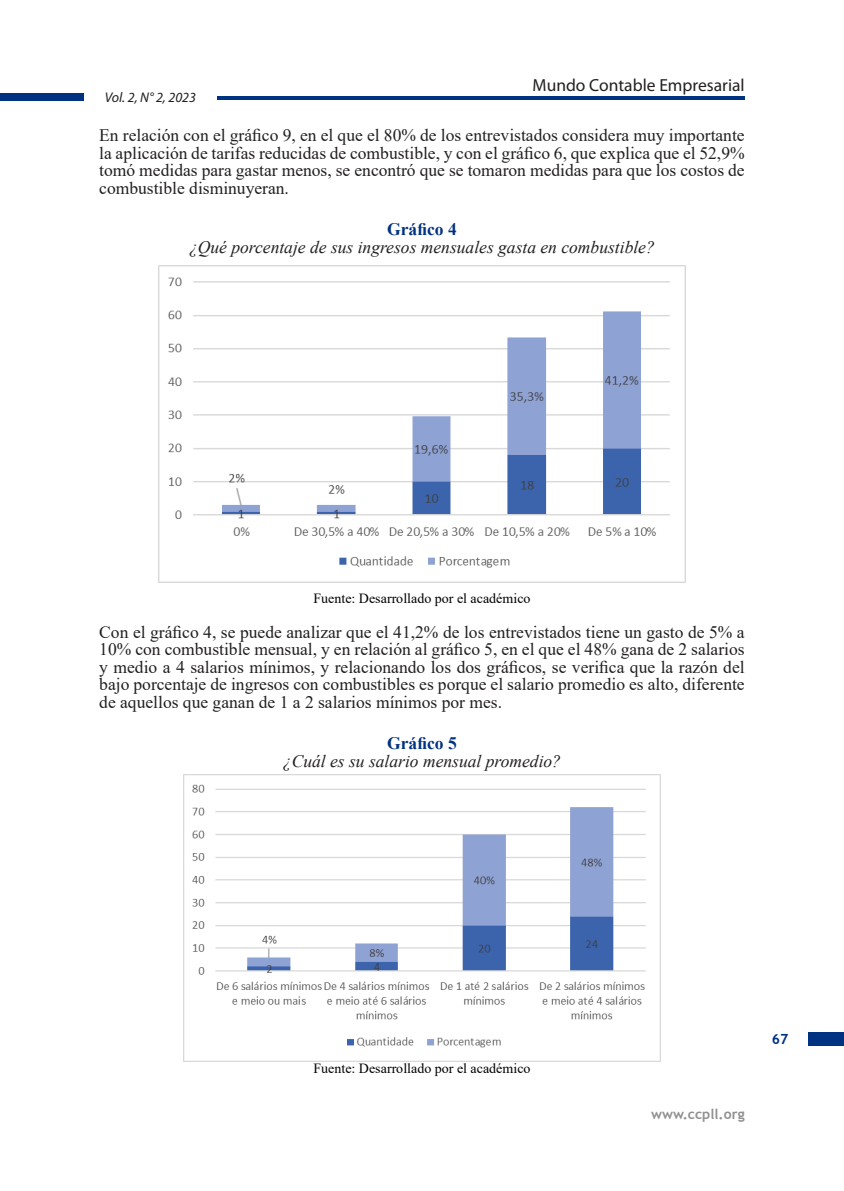
<style>
.page{position:relative;width:844px;height:1191px;background:#fff}
.page>*{position:absolute;margin:0;border:0;box-sizing:border-box;transform-origin:0 0}
.PARRAFO{font:17.5px/17.5px "Times New Roman";color:#231f20;text-align:justify}
.nombre_de_tabla{font:italic 17.5px "Times New Roman";color:#231f20}
.t1{font:17.5px "Myriad Pro";color:#231f20}
.tabla{font:700 17.5px "Times New Roman";color:#003282}
.FUENTE{font:14px "Times New Roman";color:#000}
.t2{font:italic 14px "Myriad Pro";color:#231f20}
.t3{font:700 14px "Trebuchet MS";color:#231f20}
.t4{font:700 14px "Trebuchet MS";color:#003282}
</style>
<div class="page">
<hr style="left:217px;top:96px;width:527px;height:4px;background:#003282">
<div style="left:808px;top:1032px;width:35px;height:13px;background:#003282"></div>
<div style="left:0;top:93px;width:83px;height:7px;background:#003282"></div>
<img style="left:158px;top:265px;width:527px;height:317px">
<img style="left:184px;top:775px;width:476px;height:286px">
<p class="t2" style="left:105px;top:88px;width:93px">Vol. 2, N° 2, 2023</p>
<p class="t1" style="left:532px;top:74px;width:213px">Mundo Contable Empresarial</p>
<p class="PARRAFO" style="left:99px;top:126px;width:646px">En relación con el gráfico 9, en el que el 80% de los entrevistados considera muy importante la aplicación de tarifas reducidas de combustible, y con el gráfico 6, que explica que el 52,9% tomó medidas para gastar menos, se encontró que se tomaron medidas para que los costos de combustible disminuyeran.</p>
<p class="tabla" style="left:387px;top:217px;width:71px">Gráfico 4</p>
<p class="nombre_de_tabla" style="left:189px;top:235px;width:467px">¿Qué porcentaje de sus ingresos mensuales gasta en combustible?</p>
<p class="FUENTE" style="left:313px;top:588px;width:218px">Fuente: Desarrollado por el académico</p>
<p class="PARRAFO" style="left:99px;top:622px;width:646px">Con el gráfico 4, se puede analizar que el 41,2% de los entrevistados tiene un gasto de 5% a 10% con combustible mensual, y en relación al gráfico 5, en el que el 48% gana de 2 salarios y medio a 4 salarios mínimos, y relacionando los dos gráficos, se verifica que la razón del bajo porcentaje de ingresos con combustibles es porque el salario promedio es alto, diferente de aquellos que ganan de 1 a 2 salarios mínimos por mes.</p>
<p class="tabla" style="left:387px;top:730px;width:71px">Gráfico 5</p>
<p class="nombre_de_tabla" style="left:283px;top:749px;width:279px">¿Cuál es su salario mensual promedio?</p>
<p class="FUENTE" style="left:313px;top:1058px;width:218px">Fuente: Desarrollado por el académico</p>
<p class="t3" style="left:651px;top:1105px;width:95px">www.ccpll.org</p>
<p class="t4" style="left:771px;top:1030px;width:18px">67</p>
</div>
